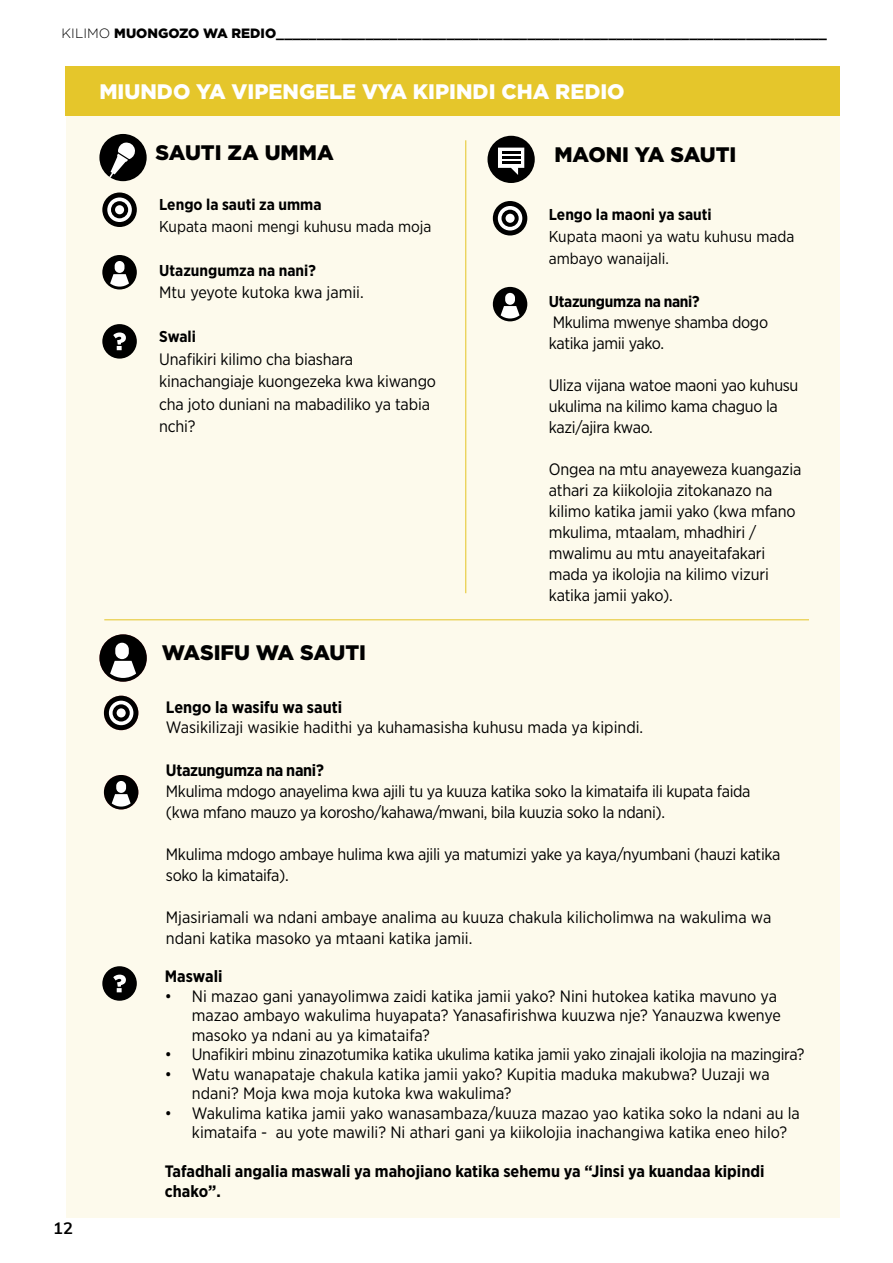
<style>
.page{position:relative;width:893px;height:1263px;background:#fff}
.page>*{position:absolute;margin:0;border:0;box-sizing:border-box;transform-origin:0 0}
.t1{font:900 21px "Gotham";color:#000}
.t2{font:900 21px "Gotham";color:#fff}
.t3{font:16.5px/21px "Gotham Narrow";letter-spacing:-.01em;color:#000}
.t4{font:700 16.5px/19.5px "Gotham Narrow";color:#000}
.t5{font:700 16.5px "Gotham Narrow";letter-spacing:-.02em;color:#000}
.t6{font:700 16.5px "Muli";color:#000}
.t7{font:15.75px/21.8px "Gotham Narrow";color:#000}
.t8{font:700 15.75px "Gotham Narrow";color:#000}
.t9{font:700 15.75px "Gotham Narrow";letter-spacing:-.02em;color:#000}
.t10{font:900 13.5px "Gotham";color:#000}
.s1{font-weight:300}
</style>
<div class="page">
<div style="left:66px;top:104px;width:774px;height:1113px;background:#fdfaec"></div>
<hr style="left:104px;top:619px;width:705px;height:1px;background:#e7ca3a">
<hr style="left:465px;top:140px;width:1px;height:453px;background:#e7ca3a">
<div style="left:99px;top:134px;width:48px;height:47px;background:#000;border-radius:50%"></div>
<svg style="left:109px;top:142px;width:27px;height:36px"></svg>
<svg style="left:102px;top:192px;width:35px;height:35px"></svg>
<svg style="left:107px;top:197px;width:25px;height:25px"></svg>
<div style="left:111px;top:201px;width:17px;height:17px;background:#000;border-radius:50%"></div>
<div style="left:115px;top:205px;width:9px;height:9px;background:#fff;border-radius:50%"></div>
<svg style="left:493px;top:201px;width:34px;height:34px"></svg>
<div style="left:498px;top:206px;width:24px;height:24px;background:#fff;border-radius:50%"></div>
<svg style="left:501px;top:210px;width:18px;height:17px"></svg>
<div style="left:506px;top:214px;width:9px;height:9px;background:#fff;border-radius:50%"></div>
<div style="left:102px;top:255px;width:35px;height:34px;background:#000;border-radius:50%"></div>
<svg style="left:110px;top:274px;width:19px;height:13px"></svg>
<div style="left:115px;top:261px;width:9px;height:12px;background:#fff;border-radius:5px"></div>
<div style="left:493px;top:287px;width:34px;height:34px;background:#000;border-radius:50%"></div>
<svg style="left:501px;top:306px;width:18px;height:12px"></svg>
<div style="left:505px;top:293px;width:10px;height:12px;background:#fff;border-radius:5px"></div>
<div style="left:102px;top:324px;width:35px;height:35px;background:#000;border-radius:50%"></div>
<svg style="left:113px;top:332px;width:13px;height:18px"></svg>
<div style="left:487px;top:136px;width:48px;height:47px;background:#000;border-radius:50%"></div>
<svg style="left:498px;top:148px;width:26px;height:27px"></svg>
<div style="left:66px;top:66px;width:774px;height:50px;background:#e5c62b"></div>
<svg style="left:104px;top:696px;width:34px;height:34px"></svg>
<svg style="left:109px;top:701px;width:24px;height:24px"></svg>
<svg style="left:113px;top:704px;width:17px;height:17px"></svg>
<div style="left:117px;top:708px;width:9px;height:9px;background:#fff;border-radius:50%"></div>
<div style="left:104px;top:775px;width:34px;height:34px;background:#000;border-radius:50%"></div>
<svg style="left:112px;top:794px;width:19px;height:12px"></svg>
<div style="left:116px;top:781px;width:10px;height:12px;background:#fff;border-radius:5px"></div>
<div style="left:99px;top:634px;width:48px;height:48px;background:#000;border-radius:50%"></div>
<svg style="left:110px;top:661px;width:26px;height:17px"></svg>
<div style="left:115px;top:643px;width:14px;height:16px;background:#fff;border-radius:7px"></div>
<div style="left:102px;top:966px;width:35px;height:35px;background:#000;border-radius:50%"></div>
<svg style="left:113px;top:975px;width:13px;height:17px"></svg>
<p class="t10" style="left:62px;top:24px;width:767px"><span class="s1">KILIMO</span> MUONGOZO WA REDIO____________________________________________________________________</p>
<p class="t2" style="left:99px;top:77px;width:527px">MIUNDO YA VIPENGELE VYA KIPINDI CHA REDIO</p>
<p class="t1" style="left:156px;top:138px;width:180px">SAUTI ZA UMMA</p>
<p class="t1" style="left:554px;top:140px;width:184px">MAONI YA SAUTI</p>
<p class="t8" style="left:159px;top:195px;width:164px">Lengo la sauti za umma</p>
<p class="t7" style="left:159px;top:215px;width:274px">Kupata maoni mengi kuhusu mada moja</p>
<p class="t8" style="left:159px;top:260px;width:158px">Utazungumza na nani?</p>
<p class="t3" style="left:159px;top:282px;width:206px">Mtu yeyote kutoka kwa jamii.</p>
<p class="t8" style="left:159px;top:327px;width:38px">Swali</p>
<p class="t3" style="left:159px;top:348px;width:278px;line-height:22.5px">Unafikiri kilimo cha biashara kinachangiaje kuongezeka kwa kiwango cha joto duniani na mabadiliko ya tabia nchi?</p>
<p class="t1" style="left:162px;top:638px;width:206px">WASIFU WA SAUTI</p>
<p class="t8" style="left:549px;top:204px;width:164px">Lengo la maoni ya sauti</p>
<p class="t7" style="left:549px;top:225px;width:247px">Kupata maoni ya watu kuhusu mada ambayo wanaijali.</p>
<p class="t9" style="left:549px;top:291px;width:152px">Utazungumza na nani?</p>
<p class="t3" style="left:549px;top:311px;width:221px">Mkulima mwenye shamba dogo katika jamii yako.</p>
<p class="t3" style="left:549px;top:374px;width:251px">Uliza vijana watoe maoni yao kuhusu ukulima na kilimo kama chaguo la kazi/ajira kwao.</p>
<p class="t3" style="left:549px;top:458px;width:254px">Ongea na mtu anayeweza kuangazia athari za kiikolojia zitokanazo na kilimo katika jamii yako (kwa mfano mkulima, mtaalam, mhadhiri / mwalimu au mtu anayeitafakari mada ya ikolojia na kilimo vizuri katika jamii yako).</p>
<p class="t4" style="left:166px;top:697px;width:178px">Lengo la wasifu wa sauti</p>
<p class="t3" style="left:166px;top:716px;width:479px">Wasikilizaji wasikie hadithi ya kuhamasisha kuhusu mada ya kipindi.</p>
<p class="t5" style="left:166px;top:760px;width:159px">Utazungumza na nani?</p>
<p class="t3" style="left:166px;top:780px;width:586px">Mkulima mdogo anayelima kwa ajili tu ya kuuza katika soko la kimataifa ili kupata faida (kwa mfano mauzo ya korosho/kahawa/mwani, bila kuuzia soko la ndani).</p>
<p class="t3" style="left:166px;top:843px;width:616px">Mkulima mdogo ambaye hulima kwa ajili ya matumizi yake ya kaya/nyumbani (hauzi katika soko la kimataifa).</p>
<p class="t3" style="left:166px;top:906px;width:607px">Mjasiriamali wa ndani ambaye analima au kuuza chakula kilicholimwa na wakulima wa ndani katika masoko ya mtaani katika jamii.</p>
<p class="t6" style="left:53px;top:1216px;width:21px">12</p>
<p class="t4" style="left:165px;top:966px;width:59px">Maswali</p>
<p class="t3" style="left:192px;top:986px;width:591px;line-height:19.5px;text-indent:-27px">• Ni mazao gani yanayolimwa zaidi katika jamii yako? Nini hutokea katika mavuno ya mazao ambayo wakulima huyapata? Yanasafirishwa kuuzwa nje? Yanauzwa kwenye masoko ya ndani au ya kimataifa?</p>
<p class="t3" style="left:165px;top:1043px;width:641px">• Unafikiri mbinu zinazotumika katika ukulima katika jamii yako zinajali ikolojia na mazingira?</p>
<p class="t3" style="left:192px;top:1064px;width:579px;line-height:19.5px;text-indent:-27px">• Watu wanapataje chakula katika jamii yako? Kupitia maduka makubwa? Uuzaji wa ndani? Moja kwa moja kutoka kwa wakulima?</p>
<p class="t3" style="left:192px;top:1103px;width:610px;line-height:19.5px;text-indent:-27px">• Wakulima katika jamii yako wanasambaza/kuuza mazao yao katika soko la ndani au la kimataifa - au yote mawili? Ni athari gani ya kiikolojia inachangiwa katika eneo hilo?</p>
<p class="t4" style="left:165px;top:1161px;width:601px">Tafadhali angalia maswali ya mahojiano katika sehemu ya “Jinsi ya kuandaa kipindi chako”.</p>
</div>
